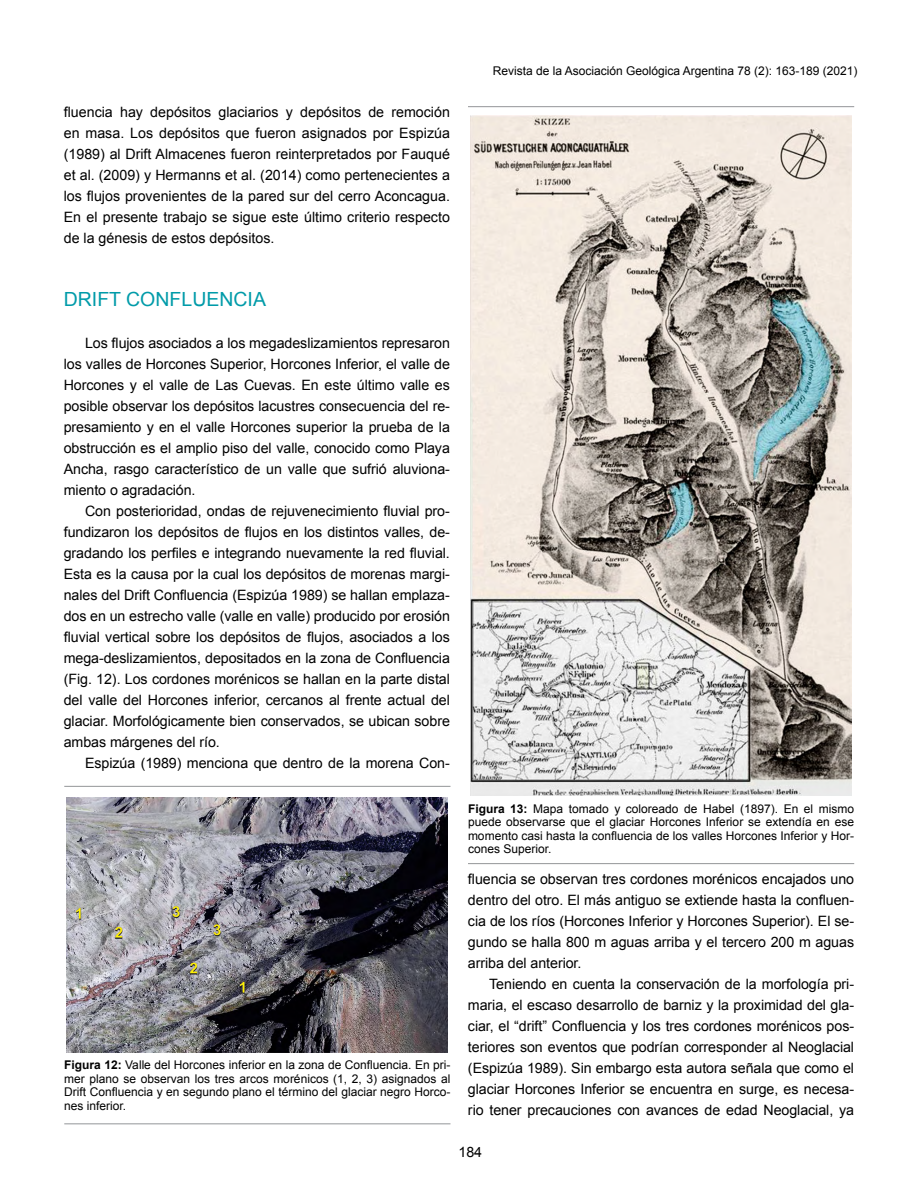
<style>
.page{position:relative;width:918px;height:1188px;background:#fff}
.page>*{position:absolute;margin:0;border:0;box-sizing:border-box;transform-origin:0 0}
.t1{font:19.5px "Arial";color:#009ba9}
.t2{font:14.25px/21px "Arial";letter-spacing:-.005em;color:#000;text-align:justify}
.t3{font:12px/13.5px "Arial";color:#000;text-align:justify}
.s1{font-weight:700}
</style>
<div class="page">
<img style="left:66px;top:797px;width:381px;height:256px">
<img style="left:470px;top:115px;width:381px;height:680px">
<hr style="left:64px;top:786px;width:386px;height:1px;background:#939598">
<hr style="left:64px;top:1123px;width:386px;height:1px;background:#939598">
<hr style="left:468px;top:863px;width:386px;height:1px;background:#939598">
<hr style="left:468px;top:106px;width:386px;height:1px;background:#939598">
<p class="t2" style="left:64px;top:102px;width:388px">fluencia hay depósitos glaciarios y depósitos de remoción en masa. Los depósitos que fueron asignados por Espizúa (1989) al Drift Almacenes fueron reinterpretados por Fauqué et al. (2009) y Hermanns et al. (2014) como pertenecientes a los flujos provenientes de la pared sur del cerro Aconcagua.<br>En el presente trabajo se sigue este último criterio respecto de la génesis de estos depósitos.</p>
<p class="t3" style="left:493px;top:64px;width:366px">Revista de la Asociación Geológica Argentina 78 (2): 163-189 (2021)</p>
<h1 class="t1" style="left:64px;top:286px;width:204px">DRIFT CONFLUENCIA</h1>
<p class="t2" style="left:64px;top:333px;width:388px;text-indent:21px">Los flujos asociados a los megadeslizamientos represaron los valles de Horcones Superior, Horcones Inferior, el valle de Horcones y el valle de Las Cuevas. En este último valle es posible observar los depósitos lacustres consecuencia del re&shy;presamiento y en el valle Horcones superior la prueba de la obstrucción es el amplio piso del valle, conocido como Playa Ancha, rasgo característico de un valle que sufrió aluviona&shy;miento o agradación.</p>
<p class="t2" style="left:64px;top:501px;width:388px;text-indent:21px">Con posterioridad, ondas de rejuvenecimiento fluvial pro&shy;fundizaron los depósitos de flujos en los distintos valles, de&shy;gradando los perfiles e integrando nuevamente la red fluvial.<br>Esta es la causa por la cual los depósitos de morenas margi&shy;nales del Drift Confluencia (Espizúa 1989) se hallan emplaza&shy;dos en un estrecho valle (valle en valle) producido por erosión fluvial vertical sobre los depósitos de flujos, asociados a los mega-deslizamientos, depositados en la zona de Confluencia (Fig. 12). Los cordones morénicos se hallan en la parte distal del valle del Horcones inferior, cercanos al frente actual del glaciar. Morfológicamente bien conservados, se ubican sobre ambas márgenes del río.</p>
<p class="t2" style="left:85px;top:753px;width:366px">Espizúa (1989) menciona que dentro de la morena Con-</p>
<p class="t3" style="left:64px;top:1058px;width:388px"><span class="s1">Figura 12:</span> Valle del Horcones inferior en la zona de Confluencia. En pri&shy;mer plano se observan los tres arcos morénicos (1, 2, 3) asignados al Drift Confluencia y en segundo plano el término del glaciar negro Horco&shy;nes inferior.</p>
<p class="t3" style="left:468px;top:802px;width:388px"><span class="s1">Figura 13:</span> Mapa tomado y coloreado de Habel (1897). En el mismo puede observarse que el glaciar Horcones Inferior se extendía en ese momento casi hasta la confluencia de los valles Horcones Inferior y Hor&shy;cones Superior.</p>
<p class="t2" style="left:468px;top:868px;width:388px">fluencia se observan tres cordones morénicos encajados uno dentro del otro. El más antiguo se extiende hasta la confluen&shy;cia de los ríos (Horcones Inferior y Horcones Superior). El se&shy;gundo se halla 800 m aguas arriba y el tercero 200 m aguas arriba del anterior.</p>
<p class="t2" style="left:468px;top:973px;width:388px;text-indent:21px">Teniendo en cuenta la conservación de la morfología pri&shy;maria, el escaso desarrollo de barniz y la proximidad del gla&shy;ciar, el “drift” Confluencia y los tres cordones morénicos pos&shy;teriores son eventos que podrían corresponder al Neoglacial (Espizúa 1989). Sin embargo esta autora señala que como el glaciar Horcones Inferior se encuentra en surge, es necesa&shy;rio tener precauciones con avances de edad Neoglacial, ya</p>
<p class="t2" style="left:458px;top:1141px;width:25px">184</p>
</div>
